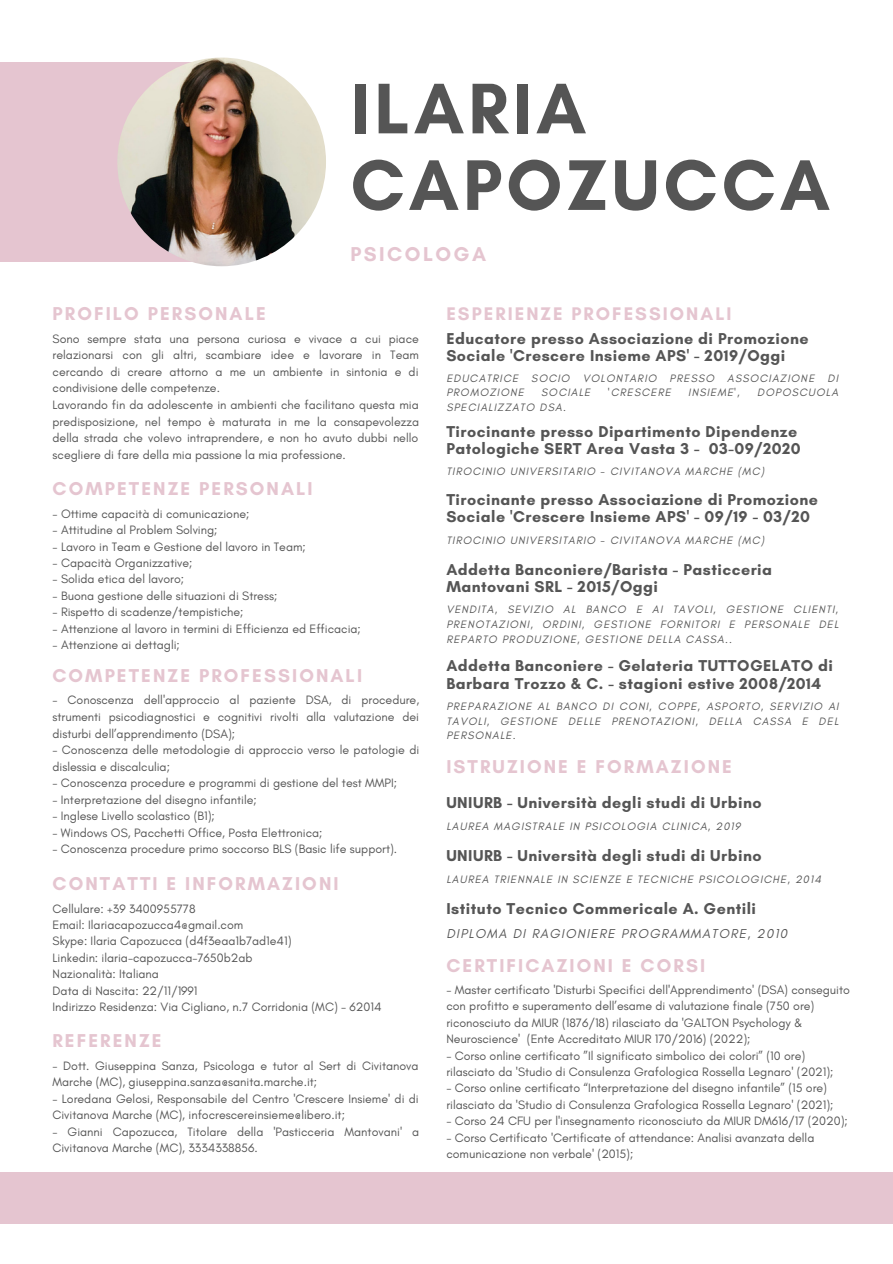
<style>
.page{position:relative;width:893px;height:1264px;background:#fff}
.page>*{position:absolute;margin:0;border:0;box-sizing:border-box;transform-origin:0 0}
.t1{font:700 72.9px/76.5px "Glacial Indifference";letter-spacing:.055em;color:#555}
.t2{font:700 20.4px "Glacial Indifference";letter-spacing:.12em;color:#e5c5d0}
.t3{font:700 18.9px "Glacial Indifference";letter-spacing:.11em;color:#e5c5d0}
.t4{font:700 18.6px "Glacial Indifference";letter-spacing:.11em;color:#e5c5d0}
.t5{font:700 16.05px/16.8px "Glacial Indifference";letter-spacing:.03em;color:#555}
.t6{font:italic 13.05px "Glacial Indifference";letter-spacing:.1em;color:#555}
.t7{font:12.45px/16.5px "Glacial Indifference";color:#555}
.t8{font:italic 10.95px/14.5px "Glacial Indifference";letter-spacing:.1em;color:#555;text-align:justify}
</style>
<div class="page">
<div style="left:0;top:63px;width:221px;height:198px;background:#e5c5d0"></div>
<img style="left:117px;top:58px;width:209px;height:208px;border-radius:50%">
<div style="left:0;top:1171px;width:892px;height:52px;background:#e5c5d0"></div>
<h1 class="t1" style="left:350px;top:70px;width:481px">ILARIA<br>CAPOZUCCA</h1>
<h2 class="t2" style="left:350px;top:241px;width:137px">PSICOLOGA</h2>
<h3 class="t3" style="left:53px;top:302px;width:215px">PROFILO PERSONALE</h3>
<p class="t7" style="left:53px;top:330px;width:368px">Sono sempre stata una persona curiosa e vivace a cui piace relazionarsi con gli altri, scambiare idee e lavorare in Team cercando di creare attorno a me un ambiente in sintonia e di condivisione delle competenze.<br>Lavorando fin da adolescente in ambienti che facilitano questa mia predisposizione, nel tempo è maturata in me la consapevolezza della strada che volevo intraprendere, e non ho avuto dubbi nello scegliere di fare della mia passione la mia professione.</p>
<h3 class="t3" style="left:53px;top:477px;width:261px">COMPETENZE PERSONALI</h3>
<p class="t7" style="left:53px;top:505px;width:198px">- Ottime capacità di comunicazione;</p>
<p class="t7" style="left:53px;top:521px;width:166px">- Attitudine al Problem Solving;</p>
<p class="t7" style="left:53px;top:538px;width:255px">- Lavoro in Team e Gestione del lavoro in Team;</p>
<p class="t7" style="left:53px;top:554px;width:141px">- Capacità Organizzative;</p>
<p class="t7" style="left:53px;top:570px;width:133px">- Solida etica del lavoro;</p>
<p class="t7" style="left:53px;top:587px;width:226px">- Buona gestione delle situazioni di Stress;</p>
<p class="t7" style="left:53px;top:603px;width:192px">- Rispetto di scadenze/tempistiche;</p>
<p class="t7" style="left:53px;top:620px;width:310px">- Attenzione al lavoro in termini di Efficienza ed Efficacia;</p>
<p class="t7" style="left:53px;top:636px;width:129px">- Attenzione ai dettagli;</p>
<h3 class="t3" style="left:52px;top:663px;width:311px">COMPETENZE PROFESSIONALI</h3>
<p class="t7" style="left:52px;top:692px;width:368px;text-align:justify">- Conoscenza dell'approccio al paziente DSA, di procedure, strumenti psicodiagnostici e cognitivi rivolti alla valutazione dei disturbi dell’apprendimento (DSA);</p>
<p class="t7" style="left:52px;top:741px;width:368px">- Conoscenza delle metodologie di approccio verso le patologie di dislessia e discalculia;</p>
<p class="t7" style="left:52px;top:774px;width:346px">- Conoscenza procedure e programmi di gestione del test MMPI;</p>
<p class="t7" style="left:52px;top:791px;width:206px">- Interpretazione del disegno infantile;</p>
<p class="t7" style="left:52px;top:807px;width:164px">- Inglese Livello scolastico (B1);</p>
<p class="t7" style="left:52px;top:824px;width:271px">- Windows OS, Pacchetti Office, Posta Elettronica;</p>
<p class="t7" style="left:52px;top:840px;width:346px">- Conoscenza procedure primo soccorso BLS (Basic life support).</p>
<h3 class="t3" style="left:53px;top:872px;width:287px">CONTATTI E INFORMAZIONI</h3>
<p class="t7" style="left:53px;top:900px;width:330px">Cellulare: +39 3400955778<br>Email: Ilariacapozucca4@gmail.com<br>Skype: Ilaria Capozucca (d4f3eaa1b7ad1e41)<br>Linkedin: ilaria-capozucca-7650b2ab<br>Nazionalità: Italiana<br>Data di Nascita: 22/11/1991<br>Indirizzo Residenza: Via Cigliano, n.7 Corridonia (MC) - 62014</p>
<h3 class="t3" style="left:52px;top:1028px;width:111px">REFERENZE</h3>
<p class="t7" style="left:52px;top:1056px;width:367px">- Dott. Giuseppina Sanza, Psicologa e tutor al Sert di Civitanova<br>Marche (MC), giuseppina.sanza@sanita.marche.it;</p>
<p class="t7" style="left:52px;top:1089px;width:368px">- Loredana Gelosi, Responsabile del Centro 'Crescere Insieme' di di<br>Civitanova Marche (MC), infocrescereinsieme@libero.it;</p>
<p class="t7" style="left:52px;top:1123px;width:368px">- Gianni Capozucca, Titolare della 'Pasticceria Mantovani' a<br>Civitanova Marche (MC), 3334338856.</p>
<h3 class="t4" style="left:446px;top:302px;width:287px">ESPERIENZE PROFESSIONALI</h3>
<p class="t5" style="left:446px;top:329px;width:363px">Educatore presso Associazione di Promozione<br>Sociale 'Crescere Insieme APS' - 2019/Oggi</p>
<p class="t8" style="left:446px;top:371px;width:393px">EDUCATRICE SOCIO VOLONTARIO PRESSO ASSOCIAZIONE DI<br>PROMOZIONE</p>
<p class="t8" style="left:541px;top:385px;width:51px">SOCIALE</p>
<p class="t8" style="left:607px;top:385px;width:64px">'CRESCERE</p>
<p class="t8" style="left:688px;top:385px;width:53px">INSIEME',</p>
<p class="t8" style="left:757px;top:385px;width:82px">DOPOSCUOLA</p>
<p class="t8" style="left:446px;top:400px;width:121px">SPECIALIZZATO DSA.</p>
<p class="t5" style="left:446px;top:423px;width:356px">Tirocinante presso Dipartimento Dipendenze<br>Patologiche SERT Area Vasta 3 - 03-09/2020</p>
<p class="t8" style="left:446px;top:464px;width:319px">TIROCINIO UNIVERSITARIO - CIVITANOVA MARCHE (MC)</p>
<p class="t5" style="left:446px;top:491px;width:373px">Tirocinante presso Associazione di Promozione<br>Sociale 'Crescere Insieme APS' - 09/19 - 03/20</p>
<p class="t8" style="left:446px;top:532px;width:319px">TIROCINIO UNIVERSITARIO - CIVITANOVA MARCHE (MC)</p>
<p class="t5" style="left:446px;top:561px;width:327px">Addetta Banconiere/Barista - Pasticceria<br>Mantovani SRL - 2015/Oggi</p>
<p class="t8" style="left:446px;top:602px;width:393px">VENDITA, SEVIZIO AL BANCO E AI TAVOLI, GESTIONE CLIENTI, PRENOTAZIONI, ORDINI, GESTIONE FORNITORI E PERSONALE DEL REPARTO PRODUZIONE, GESTIONE DELLA CASSA..</p>
<p class="t5" style="left:446px;top:656px;width:388px;line-height:17.5px">Addetta Banconiere - Gelateria TUTTOGELATO di<br>Barbara Trozzo &amp; C. - stagioni estive 2008/2014</p>
<p class="t8" style="left:446px;top:699px;width:394px">PREPARAZIONE AL BANCO DI CONI, COPPE, ASPORTO, SERVIZIO AI TAVOLI, GESTIONE DELLE PRENOTAZIONI, DELLA CASSA E DEL PERSONALE.</p>
<h3 class="t3" style="left:446px;top:754px;width:287px">ISTRUZIONE E FORMAZIONE</h3>
<p class="t5" style="left:446px;top:794px;width:317px">UNIURB - Università degli studi di Urbino</p>
<p class="t8" style="left:446px;top:818px;width:295px">LAUREA MAGISTRALE IN PSICOLOGIA CLINICA, 2019</p>
<p class="t5" style="left:446px;top:847px;width:317px">UNIURB - Università degli studi di Urbino</p>
<p class="t8" style="left:446px;top:871px;width:376px">LAUREA TRIENNALE IN SCIENZE E TECNICHE PSICOLOGICHE, 2014</p>
<p class="t5" style="left:446px;top:900px;width:311px">Istituto Tecnico Commericale A. Gentili</p>
<p class="t6" style="left:446px;top:925px;width:342px">DIPLOMA DI RAGIONIERE PROGRAMMATORE, 2010</p>
<h3 class="t3" style="left:446px;top:953px;width:260px">CERTIFICAZIONI E CORSI</h3>
<p class="t7" style="left:446px;top:981px;width:405px">- Master certificato 'Disturbi Specifici dell'Apprendimento' (DSA) conseguito con profitto e superamento dell’esame di valutazione finale (750 ore) riconosciuto da MIUR (1876/18) rilasciato da 'GALTON Psychology &amp; Neuroscience' (Ente Accreditato MIUR 170/2016) (2022);</p>
<p class="t7" style="left:446px;top:1047px;width:389px">- Corso online certificato ”Il significato simbolico dei colori” (10 ore) rilasciato da 'Studio di Consulenza Grafologica Rossella Legnaro' (2021);</p>
<p class="t7" style="left:446px;top:1079px;width:389px">- Corso online certificato “Interpretazione del disegno infantile” (15 ore) rilasciato da 'Studio di Consulenza Grafologica Rossella Legnaro' (2021);</p>
<p class="t7" style="left:446px;top:1112px;width:403px">- Corso 24 CFU per l'insegnamento riconosciuto da MIUR DM616/17 (2020);</p>
<p class="t7" style="left:446px;top:1129px;width:369px">- Corso Certificato 'Certificate of attendance: Analisi avanzata della comunicazione non verbale' (2015);</p>
</div>
